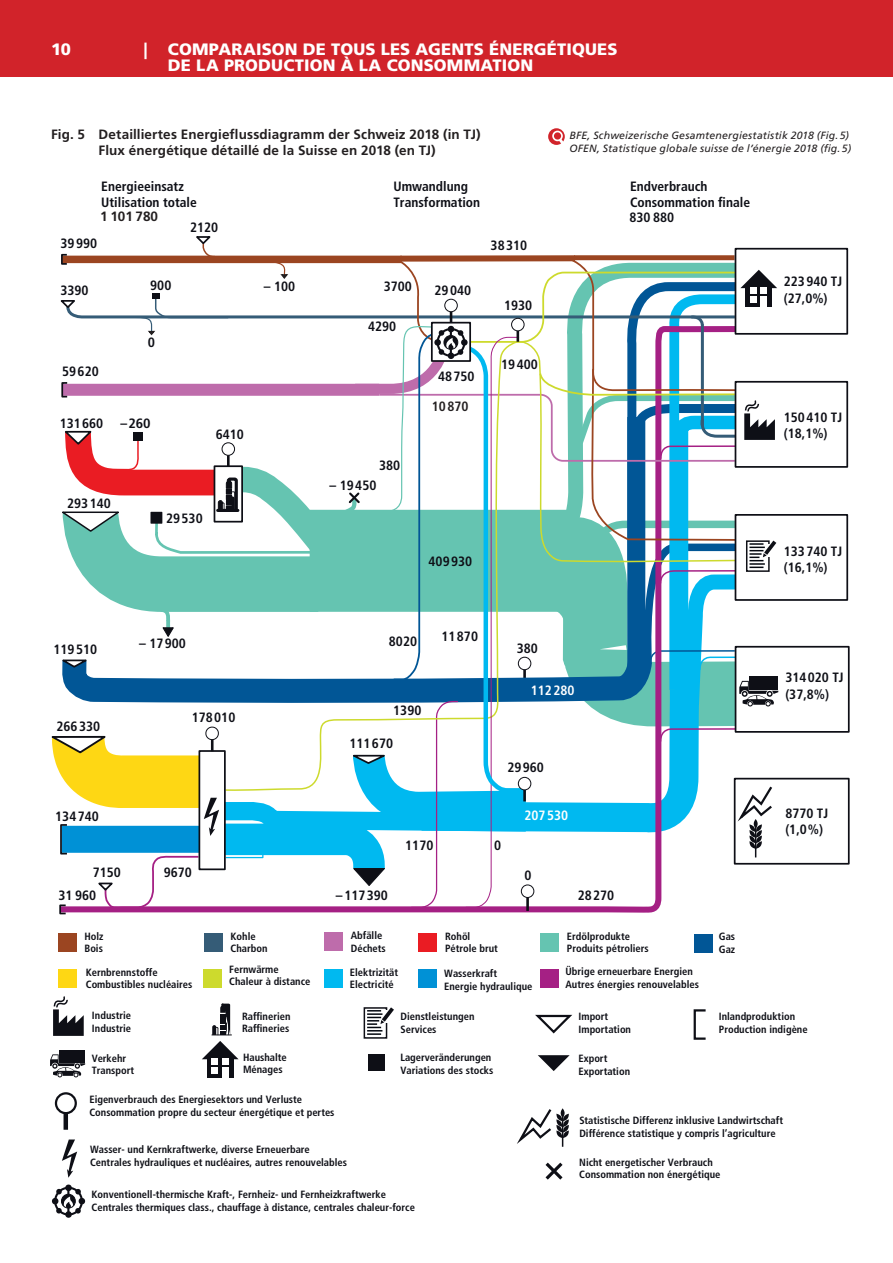
<style>
.page{position:relative;width:893px;height:1263px;background:#fff}
.page>*{position:absolute;margin:0;border:0;box-sizing:border-box;transform-origin:0 0}
.t1{font:900 16.5px/16.5px "Frutiger LT Com";letter-spacing:.01em;color:#fff}
.t2{font:700 condensed 13.5px/16.2px "Frutiger LT Pro";color:#0e0f16}
.t3{font:700 13.5px/16.5px "Frutiger LT Pro";letter-spacing:.01em;color:#231f20;text-align:center}
.t4{font:700 condensed 13.5px "Frutiger LT Pro";color:#fff}
.t5{font:700 condensed 13.5px "Frutiger LT Pro";color:#231f20}
.t6{font:700 condensed 10.5px/12.6px "Frutiger LT Pro";color:#0e0f16}
.t7{font:italic 10.5px/13.5px "Frutiger LT Com";letter-spacing:.015em;color:#231f20}
</style>
<div class="page">
<div style="left:0;top:0;width:893px;height:77px;background:#d1232a"></div>
<svg style="left:548px;top:128px;width:17px;height:17px"></svg>
<div style="left:59px;top:969px;width:18px;height:18px;background:#fed714"></div>
<div style="left:419px;top:969px;width:18px;height:18px;background:#0091d6"></div>
<div style="left:364px;top:1007px;width:23px;height:32px;border:2px solid #0e0f16"></div>
<svg style="left:367px;top:1007px;width:27px;height:28px"></svg>
<svg style="left:535px;top:1014px;width:37px;height:20px"></svg>
<svg style="left:538px;top:1055px;width:32px;height:16px"></svg>
<svg style="left:545px;top:1162px;width:18px;height:17px"></svg>
<div style="left:694px;top:1009px;width:13px;height:31px;border:2px solid #0e0f16"></div>
<svg style="left:517px;top:1108px;width:52px;height:39px"></svg>
<hr style="left:562px;top:1115px;width:1px;height:32px;background:#0e0f16">
<div style="left:419px;top:933px;width:18px;height:19px;background:#ea1c23"></div>
<div style="left:540px;top:933px;width:19px;height:19px;background:#65c4b1"></div>
<div style="left:204px;top:933px;width:18px;height:19px;background:#355c77"></div>
<div style="left:324px;top:933px;width:19px;height:18px;background:#be6cab"></div>
<div style="left:694px;top:934px;width:18px;height:18px;background:#015696"></div>
<div style="left:540px;top:969px;width:18px;height:18px;background:#a52084"></div>
<div style="left:324px;top:969px;width:19px;height:18px;background:#00b9f0"></div>
<div style="left:204px;top:969px;width:18px;height:18px;background:#cdda2d"></div>
<div style="left:58px;top:933px;width:18px;height:18px;background:#9b4521"></div>
<svg style="left:207px;top:1073px;width:26px;height:5px"></svg>
<div style="left:222px;top:1067px;width:6px;height:11px;background:#fff"></div>
<svg style="left:53px;top:996px;width:31px;height:40px"></svg>
<div style="left:59px;top:1050px;width:26px;height:13px;background:#0e0f16"></div>
<svg style="left:50px;top:1054px;width:35px;height:23px"></svg>
<svg style="left:202px;top:1003px;width:37px;height:70px"></svg>
<svg style="left:62px;top:1139px;width:15px;height:39px"></svg>
<svg style="left:52px;top:1184px;width:34px;height:34px"></svg>
<div style="left:61px;top:1194px;width:15px;height:14px;border:1px solid #0e0f16;border-radius:50%"></div>
<div style="left:368px;top:1054px;width:17px;height:17px;background:#0e0f16"></div>
<div style="left:55px;top:1092px;width:22px;height:22px;border:2px solid #0e0f16;border-radius:50%"></div>
<hr style="left:64px;top:1114px;width:4px;height:16px;background:#0e0f16">
<div style="left:59px;top:904px;width:8px;height:10px;border:2px solid #0e0f16"></div>
<hr style="left:526px;top:897px;width:3px;height:14px;background:#0e0f16">
<div style="left:735px;top:514px;width:113px;height:87px;border:2px solid #0e0f16"></div>
<div style="left:735px;top:381px;width:113px;height:87px;border:2px solid #0e0f16"></div>
<div style="left:734px;top:778px;width:116px;height:87px;border:2px solid #0e0f16"></div>
<div style="left:735px;top:646px;width:115px;height:87px;border:2px solid #0e0f16"></div>
<div style="left:735px;top:248px;width:113px;height:87px;border:2px solid #0e0f16"></div>
<svg style="left:51px;top:236px;width:734px;height:673px"></svg>
<h1 class="t1" style="left:51px;top:41px;width:21px">10</h1>
<h1 class="t1" style="left:168px;top:41px;width:451px;text-indent:-24px">| COMPARAISON DE TOUS LES AGENTS ÉNERGÉTIQUES<br>DE LA PRODUCTION À LA CONSOMMATION</h1>
<p class="t3" style="left:51px;top:126px;width:431px">Fig. 5 Detailliertes Energieflussdiagramm der Schweiz 2018 (in TJ)<br>Flux énergétique détaillé de la Suisse en 2018 (en TJ)</p>
<p class="t7" style="left:569px;top:129px;width:283px">BFE, Schweizerische Gesamtenergiestatistik 2018 (Fig.5)<br>OFEN, Statistique globale suisse de l’énergie 2018 (fig.5)</p>
<p class="t2" style="left:101px;top:178px;width:97px">Energieeinsatz<br>Utilisation totale</p>
<p class="t2" style="left:393px;top:178px;width:88px">Umwandlung<br>Transformation</p>
<p class="t2" style="left:630px;top:178px;width:122px">Endverbrauch<br>Consommation finale</p>
<p class="t3" style="left:100px;top:208px;width:59px">1 101 780</p>
<p class="t2" style="left:629px;top:209px;width:46px">830 880</p>
<p class="t2" style="left:190px;top:220px;width:30px">2120</p>
<p class="t2" style="left:61px;top:235px;width:38px">39 990</p>
<p class="t2" style="left:60px;top:282px;width:30px">3390</p>
<p class="t2" style="left:62px;top:363px;width:38px">59620</p>
<p class="t2" style="left:150px;top:277px;width:23px">900</p>
<p class="t2" style="left:148px;top:334px;width:9px">0</p>
<p class="t2" style="left:60px;top:415px;width:45px">131 660</p>
<p class="t2" style="left:120px;top:415px;width:32px">–260</p>
<p class="t2" style="left:216px;top:426px;width:30px">6410</p>
<p class="t2" style="left:67px;top:495px;width:45px">293 140</p>
<p class="t2" style="left:166px;top:510px;width:38px">29 530</p>
<p class="t2" style="left:264px;top:278px;width:33px">– 100</p>
<p class="t2" style="left:384px;top:278px;width:30px">3700</p>
<p class="t2" style="left:368px;top:318px;width:30px">4290</p>
<p class="t2" style="left:379px;top:457px;width:23px">380</p>
<p class="t2" style="left:329px;top:477px;width:48px">– 19 450</p>
<p class="t2" style="left:434px;top:282px;width:38px">29 040</p>
<p class="t2" style="left:491px;top:237px;width:38px">38 310</p>
<p class="t2" style="left:504px;top:298px;width:30px">1930</p>
<p class="t2" style="left:438px;top:369px;width:38px">48750</p>
<p class="t5" style="left:432px;top:398px;width:38px">10870</p>
<p class="t2" style="left:501px;top:356px;width:38px">19 400</p>
<p class="t2" style="left:429px;top:553px;width:45px">409 930</p>
<p class="t2" style="left:53px;top:641px;width:45px">119 510</p>
<p class="t2" style="left:57px;top:718px;width:45px">266 330</p>
<p class="t2" style="left:55px;top:808px;width:45px">134 740</p>
<p class="t2" style="left:139px;top:635px;width:48px">– 17 900</p>
<p class="t2" style="left:192px;top:709px;width:45px">178 010</p>
<p class="t2" style="left:389px;top:634px;width:30px">8020</p>
<p class="t2" style="left:441px;top:628px;width:38px">11 870</p>
<p class="t2" style="left:393px;top:703px;width:30px">1390</p>
<p class="t2" style="left:349px;top:735px;width:45px">111 670</p>
<p class="t2" style="left:405px;top:837px;width:30px">1170</p>
<p class="t2" style="left:517px;top:640px;width:23px">380</p>
<p class="t4" style="left:531px;top:682px;width:45px">112280</p>
<p class="t2" style="left:507px;top:759px;width:38px">29 960</p>
<p class="t4" style="left:524px;top:808px;width:45px">207530</p>
<p class="t2" style="left:494px;top:837px;width:9px">0</p>
<p class="t2" style="left:93px;top:864px;width:30px">7150</p>
<p class="t2" style="left:164px;top:864px;width:30px">9670</p>
<p class="t2" style="left:58px;top:887px;width:39px">31 960</p>
<p class="t2" style="left:578px;top:887px;width:38px">28 270</p>
<p class="t2" style="left:524px;top:867px;width:9px">0</p>
<p class="t2" style="left:336px;top:887px;width:54px">– 117 390</p>
<p class="t6" style="left:231px;top:930px;width:38px">Kohle<br>Charbon</p>
<p class="t6" style="left:351px;top:929px;width:37px">Abfälle<br>Déchets</p>
<p class="t6" style="left:719px;top:930px;width:18px">Gas<br>Gaz</p>
<p class="t6" style="left:84px;top:930px;width:21px">Holz<br>Bois</p>
<p class="t6" style="left:445px;top:930px;width:54px">Rohöl<br>Pétrole brut</p>
<p class="t6" style="left:567px;top:930px;width:83px">Erdölprodukte<br>Produits pétroliers</p>
<p class="t2" style="left:784px;top:274px;width:60px">223 940 TJ (27,0%)</p>
<p class="t2" style="left:784px;top:409px;width:60px">150 410 TJ (18,1%)</p>
<p class="t2" style="left:784px;top:543px;width:60px">133 740 TJ (16,1%)</p>
<p class="t2" style="left:785px;top:670px;width:60px">314 020 TJ (37,8%)</p>
<p class="t2" style="left:785px;top:805px;width:44px">8770 TJ (1,0%)</p>
<p class="t6" style="left:229px;top:962px;width:83px">Fernwärme<br>Chaleur à distance</p>
<p class="t6" style="left:242px;top:1009px;width:50px">Raffinerien<br>Raffineries</p>
<p class="t6" style="left:86px;top:966px;width:108px">Kernbrennstoffe<br>Combustibles nucléaires</p>
<p class="t6" style="left:566px;top:965px;width:135px">Übrige erneuerbare Energien<br>Autres énergies renouvelables</p>
<p class="t6" style="left:350px;top:965px;width:50px">Elektrizität<br>Electricité</p>
<p class="t6" style="left:444px;top:967px;width:90px">Wasserkraft<br>Energie hydraulique</p>
<p class="t6" style="left:92px;top:1009px;width:41px">Industrie<br>Industrie</p>
<p class="t6" style="left:92px;top:1052px;width:44px">Verkehr<br>Transport</p>
<p class="t6" style="left:400px;top:1051px;width:94px">Lagerveränderungen<br>Variations des stocks</p>
<p class="t6" style="left:89px;top:1093px;width:247px">Eigenverbrauch des Energiesektors und Verluste<br>Consommation propre du secteur énergétique et pertes</p>
<p class="t6" style="left:401px;top:1010px;width:75px">Dienstleistungen<br>Services</p>
<p class="t6" style="left:719px;top:1010px;width:90px">Inlandproduktion<br>Production indigène</p>
<p class="t6" style="left:579px;top:1010px;width:54px">Import<br>Importation</p>
<p class="t6" style="left:579px;top:1052px;width:53px">Export<br>Exportation</p>
<p class="t6" style="left:243px;top:1051px;width:45px">Haushalte<br>Ménages</p>
<p class="t6" style="left:579px;top:1114px;width:205px">Statistische Differenz inklusive Landwirtschaft<br>Différence statistique y compris l’agriculture</p>
<p class="t6" style="left:579px;top:1156px;width:143px">Nicht energetischer Verbrauch<br>Consommation non énergétique</p>
<p class="t6" style="left:90px;top:1143px;width:258px">Wasser- und Kernkraftwerke, diverse Erneuerbare<br>Centrales hydrauliques et nucléaires, autres renouvelables</p>
<p class="t6" style="left:92px;top:1188px;width:325px">Konventionell-thermische Kraft-, Fernheiz- und Fernheizkraftwerke<br>Centrales thermiques class., chauffage à distance, centrales chaleur-force</p>
</div>
